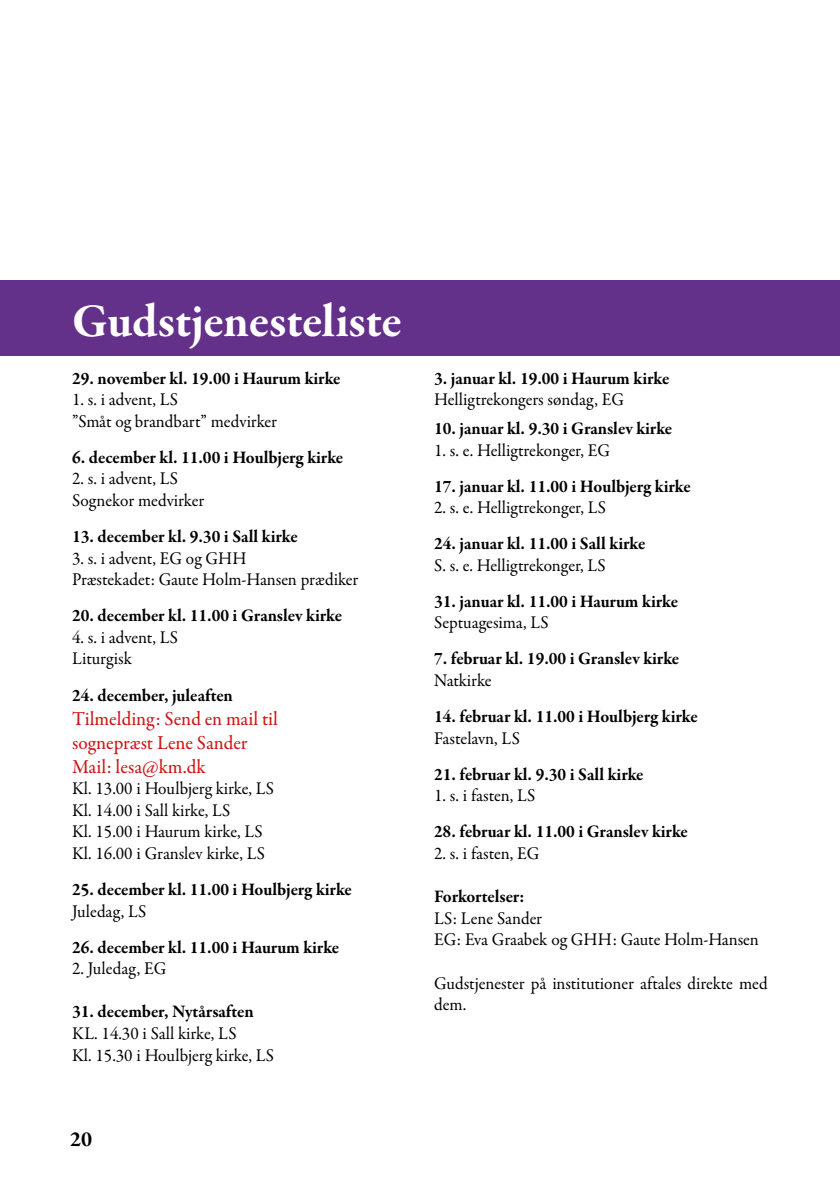
<style>
.page{position:relative;width:840px;height:1191px;background:#fff}
.page>*{position:absolute;margin:0;border:0;box-sizing:border-box;transform-origin:0 0}
.t1{font:700 48px "Garamond Premr Pro";letter-spacing:-.005em;color:#fff}
.t2{font:700 22px "Garamond Premr Pro";color:#000}
.t3{font:500 20px/24px "Garamond Premr Pro";color:#cd1719;scale:.96 1}
.t4{font:18px/21.6px "Garamond Premr Pro";color:#000;scale:.96 1}
.t5{font:700 18px "Garamond Premr Pro";letter-spacing:-.005em;color:#000;scale:.96 1}
</style>
<div class="page">
<div style="left:0;top:279px;width:839px;height:76px;background:#633189"></div>
<h1 class="t1" style="left:72px;top:291px;width:331px">Gudstjenesteliste</h1>
<p class="t5" style="left:72px;top:367px;width:281px">29. november kl. 19.00 i Haurum kirke</p>
<p class="t4" style="left:72px;top:389px;width:215px">1. s. i advent, LS<br>”Småt og brandbart” medvirker</p>
<p class="t5" style="left:72px;top:446px;width:284px">6. december kl. 11.00 i Houlbjerg kirke</p>
<p class="t4" style="left:72px;top:468px;width:139px">2. s. i advent, LS<br>Sognekor medvirker</p>
<p class="t5" style="left:72px;top:525px;width:236px">13. december kl. 9.30 i Sall kirke</p>
<p class="t4" style="left:72px;top:547px;width:300px">3. s. i advent, EG og GHH<br>Præstekadet: Gaute Holm-Hansen prædiker</p>
<p class="t5" style="left:72px;top:604px;width:282px">20. december kl. 11.00 i Granslev kirke</p>
<p class="t4" style="left:72px;top:627px;width:112px">4. s. i advent, LS<br>Liturgisk</p>
<p class="t5" style="left:72px;top:684px;width:169px">24. december, juleaften</p>
<p class="t3" style="left:72px;top:706px;width:216px">Tilmelding: Send en mail til sognepræst Lene Sander<br>Mail: lesa@km.dk</p>
<p class="t4" style="left:72px;top:778px;width:212px">Kl. 13.00 i Houlbjerg kirke, LS<br>Kl. 14.00 i Sall kirke, LS<br>Kl. 15.00 i Haurum kirke, LS<br>Kl. 16.00 i Granslev kirke, LS</p>
<p class="t5" style="left:72px;top:878px;width:293px">25. december kl. 11.00 i Houlbjerg kirke</p>
<p class="t4" style="left:72px;top:900px;width:79px">Juledag, LS</p>
<p class="t5" style="left:72px;top:936px;width:279px">26. december kl. 11.00 i Haurum kirke</p>
<p class="t4" style="left:72px;top:958px;width:100px">2. Juledag, EG</p>
<p class="t5" style="left:72px;top:1000px;width:190px">31. december, Nytårsaften</p>
<p class="t4" style="left:72px;top:1023px;width:212px">KL. 14.30 i Sall kirke, LS<br>Kl. 15.30 i Houlbjerg kirke, LS</p>
<p class="t2" style="left:70px;top:1125px;width:24px">20</p>
<p class="t5" style="left:434px;top:367px;width:246px">3. januar kl. 19.00 i Haurum kirke</p>
<p class="t4" style="left:434px;top:389px;width:199px">Helligtrekongers søndag, EG</p>
<p class="t5" style="left:434px;top:417px;width:249px">10. januar kl. 9.30 i Granslev kirke</p>
<p class="t4" style="left:434px;top:439px;width:185px">1. s. e. Helligtrekonger, EG</p>
<p class="t5" style="left:434px;top:475px;width:268px">17. januar kl. 11.00 i Houlbjerg kirke</p>
<p class="t4" style="left:434px;top:497px;width:180px">2. s. e. Helligtrekonger, LS</p>
<p class="t5" style="left:434px;top:532px;width:221px">24. januar kl. 11.00 i Sall kirke</p>
<p class="t4" style="left:434px;top:555px;width:180px">S. s. e. Helligtrekonger, LS</p>
<p class="t5" style="left:434px;top:590px;width:255px">31. januar kl. 11.00 i Haurum kirke</p>
<p class="t4" style="left:434px;top:612px;width:121px">Septuagesima, LS</p>
<p class="t5" style="left:434px;top:648px;width:256px">7. februar kl. 19.00 i Granslev kirke</p>
<p class="t4" style="left:434px;top:670px;width:61px">Natkirke</p>
<p class="t5" style="left:434px;top:705px;width:276px">14. februar kl. 11.00 i Houlbjerg kirke</p>
<p class="t4" style="left:434px;top:727px;width:91px">Fastelavn, LS</p>
<p class="t5" style="left:434px;top:763px;width:219px">21. februar kl. 9.30 i Sall kirke</p>
<p class="t4" style="left:434px;top:785px;width:107px">1. s. i fasten, LS</p>
<p class="t5" style="left:434px;top:820px;width:265px">28. februar kl. 11.00 i Granslev kirke</p>
<p class="t4" style="left:434px;top:843px;width:111px">2. s. i fasten, EG</p>
<p class="t5" style="left:434px;top:885px;width:96px">Forkortelser:</p>
<p class="t4" style="left:434px;top:907px;width:339px">LS: Lene Sander<br>EG: Eva Graabek og GHH: Gaute Holm-Hansen</p>
<p class="t4" style="left:434px;top:972px;width:349px">Gudstjenester på institutioner aftales direkte med dem.</p>
</div>
